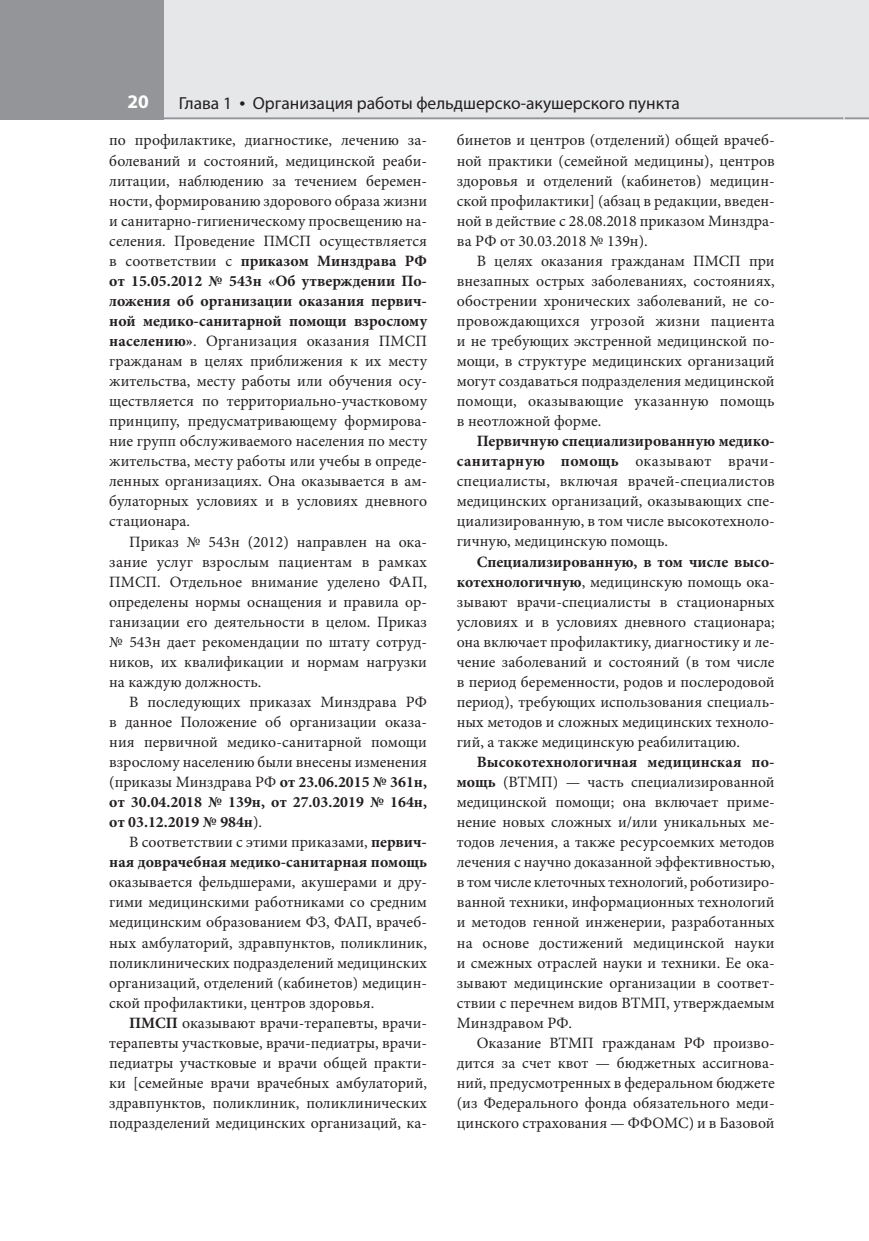
<style>
.page{position:relative;width:869px;height:1241px;background:#fff}
.page>*{position:absolute;margin:0;border:0;box-sizing:border-box;transform-origin:0 0}
.t1{font:700 19.25px "Myriad Pro";color:#fff}
.t2{font:17.5px "Myriad Pro";color:#231f20}
.t3{font:15.75px/19.9px "Minion Pro";color:#231f20;text-align:justify}
.t4{font:700 15.75px/19.9px "Minion Pro";color:#231f20;text-align:right}
.s1{font-size:21px}
.s2{font-weight:700}
.s3{font-weight:400}
</style>
<div class="page">
<div style="left:844px;top:0;width:24px;height:119px;background:#e6e7e9"></div>
<div style="left:164px;top:0;width:679px;height:119px;background:#e6e7e9"></div>
<div style="left:0;top:0;width:164px;height:119px;background:#939598"></div>
<hr style="left:159px;top:117px;width:684px;height:2px;background:#939598">
<hr style="left:844px;top:117px;width:24px;height:2px;background:#939598">
<p class="t1" style="left:127px;top:90px;width:23px">20</p>
<p class="t2" style="left:179px;top:93px;width:502px">Глава 1 <span class="s1">•</span> Организация работы фельдшерско-акушерского пункта</p>
<p class="t3" style="left:109px;top:132px;width:319px">по профилактике, диагностике, лечению за&shy;болеваний и состояний, медицинской реаби&shy;литации, наблюдению за течением беремен&shy;ности, формированию здорового образа жизни и санитарно-гигиеническому просвещению на&shy;селения. Проведение ПМСП осуществляется в соответствии с <span class="s2">приказом Минздрава РФ от 15.05.2012 № 543н «Об утверждении По&shy;ложения об организации оказания первич&shy;ной медико-санитарной помощи взрослому населению»</span>. Орга низация оказания ПМСП гражданам в целях приближения к их месту жительства, месту работы или обучения осу&shy;ществляется по территориально-участковому принципу, предусматривающему формирова&shy;ние групп обслуживаемого населения по месту жительства, месту работы или учебы в опреде&shy;ленных организациях. Она оказывается в ам&shy;булаторных условиях и в условиях дневного стационара.</p>
<p class="t3" style="left:109px;top:532px;width:319px;text-indent:20px">Приказ № 543н (2012) направлен на ока&shy;зание услуг взрослым пациентам в рамках ПМСП. Отдельное внимание уделено ФАП, определены нормы оснащения и правила ор&shy;ганизации его деятельности в целом. Приказ № 543н дает рекомендации по штату сотруд&shy;ников, их квалификации и нормам нагрузки на каждую должность.</p>
<p class="t3" style="left:109px;top:693px;width:319px;text-indent:20px">В последующих приказах Минздрава РФ в данное Положение об организации оказа&shy;ния первичной медико-санитарной помощи взрослому населению были внесены изменения (приказы Минздрава РФ <span class="s2">от 23.06.2015 № 361н, от 30.04.2018 № 139н, от 27.03.2019 № 164н, от 03.12.2019 № 984н</span>).</p>
<p class="t4" style="left:109px;top:831px;width:319px"><span class="s3">В соответствии с этими приказами,</span> первич&shy;ная доврачебная медико-санитарная помощь</p>
<p class="t3" style="left:109px;top:873px;width:319px">оказывается фельдшерами, акушерами и дру&shy;гими медицинскими работниками со средним медицинским образованием ФЗ, ФАП, врачеб&shy;ных амбулаторий, здравпунктов, поликлиник, поликлинических подразделений медицинских организаций, отделений (кабинетов) медицин&shy;ской профилактики, центров здоровья.</p>
<p class="t3" style="left:109px;top:1013px;width:319px;text-indent:20px"><span class="s2">ПМСП</span> оказывают врачи- терапевты, врачи&shy;терапевты участковые, врачи-педиатры, врачи&shy;педиатры участковые и врачи общей практи&shy;ки [семейные врачи врачебных амбулаторий, здравпунктов, поликлиник, поликлинических подразделений медицинских организаций, ка-</p>
<p class="t3" style="left:456px;top:132px;width:319px">бинетов и центров (отделений) общей врачеб&shy;ной практики (семейной медицины), центров здоровья и отделений (кабинетов) медицин&shy;ской профилактики] (абзац в редакции, введен&shy;ной в действие с 28.08.2018 приказом Минздра&shy;ва РФ от 30.03.2018 № 139н).</p>
<p class="t3" style="left:456px;top:252px;width:319px;text-indent:20px">В целях оказания гражданам ПМСП при внезапных острых заболеваниях, состояниях, обострении хронических заболеваний, не со&shy;провождающихся угрозой жизни пациента и не требующих экстренной медицинской по&shy;мощи, в структуре медицинских организаций могут создаваться подразделения медицинской помощи, оказывающие указанную помощь в неотложной форме.</p>
<p class="t3" style="left:456px;top:432px;width:319px;text-indent:20px"><span class="s2">Первичную специализированную медико&shy;санитарную помощь</span> оказывают врачи&shy;специалисты, включая врачей-специалистов ме дицинских организаций, оказывающих спе&shy;циализированную, в том числе высокотехноло&shy;гичную, медицинскую помощь.</p>
<p class="t3" style="left:456px;top:552px;width:319px;text-indent:20px"><span class="s2">Специализированную, в том числе высо&shy;котехнологичную</span>, медицинскую помощь ока&shy;зывают врачи-специалисты в стационарных условиях и в условиях дневного стационара; она включает профилактику, диагностику и ле&shy;чение заболеваний и состояний (в том числе в период беременности, родов и послеродовой период), требующих использования специаль&shy;ных методов и сложных медицинских техноло&shy;гий, а также медицинскую реабилитацию.</p>
<p class="t3" style="left:456px;top:753px;width:319px;text-indent:20px"><span class="s2">Высокотехнологичная медицинская по&shy;мощь</span> (ВТМП) — часть специализированной медицинской помощи; она включает приме&shy;нение новых сложных и/или уникальных ме&shy;тодов лечения, а также ресурсоемких методов лечения с научно доказанной эффективностью, в том числе клеточных технологий, роботизиро&shy;ванной техники, информационных технологий и методов генной инженерии, разработанных на основе достижений медицинской науки и смежных отраслей науки и техники. Ее ока&shy;зывают медицинские организации в соответ&shy;ствии с перечнем видов ВТМП, утверждаемым Минздравом РФ.</p>
<p class="t3" style="left:456px;top:1033px;width:319px;text-indent:20px">Оказание ВТМП гражданам РФ произво&shy;дится за счет квот — бюджетных ассигнова&shy;ний, предусмотренных в федеральном бюджете (из Федерального фонда обязательного меди&shy;цинского страхования — ФФОМС) и в Базовой</p>
</div>
